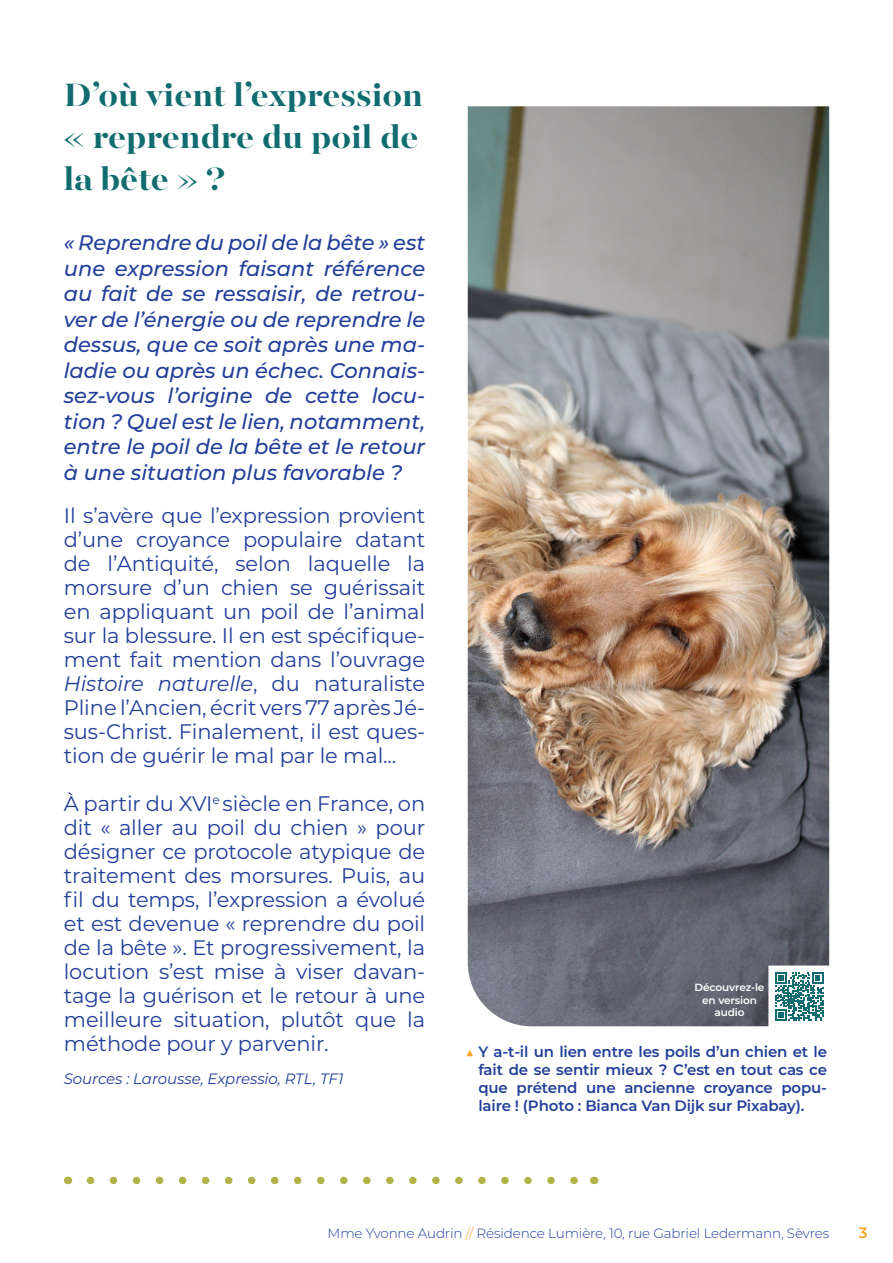
<style>
.page{position:relative;width:893px;height:1263px;background:#fff}
.page>*{position:absolute;margin:0;border:0;box-sizing:border-box;transform-origin:0 0}
.t1{font:700 36px/42px "Majesti Banner";color:#106c70}
.t2{font:21px/24px "Montserrat";letter-spacing:-.005em;color:#223f99;text-align:justify}
.t3{font:italic 500 21px/25.5px "Montserrat";color:#223f99;text-align:justify}
.t4{font:600 15px/18px "Montserrat";letter-spacing:-.01em;color:#223f99;text-align:justify}
.t5{font:italic 15px "Montserrat";letter-spacing:-.005em;color:#223f99}
.t6{font:600 15px "Montserrat";color:#f9a628}
.t7{font:300 13.5px "Montserrat";letter-spacing:-.01em;color:#223f99}
.t8{font:600 10.5px/12.6px "Montserrat";letter-spacing:-.01em;color:#fff;text-align:center}
.s1{font-style:italic}
.s2{color:#f9a628}
</style>
<div class="page">
<img style="left:468px;top:106px;width:361px;height:920px">
<svg style="left:775px;top:972px;width:48px;height:48px"></svg>
<div style="left:768px;top:965px;width:62px;height:62px;border:6px solid #fff"></div>
<svg style="left:90px;top:1177px;width:488px;height:7px"></svg>
<p class="t1" style="left:64px;top:77px;width:361px">D’où vient l’expression « reprendre du poil de la bête » ?</p>
<p class="t3" style="left:64px;top:229px;width:363px">« Reprendre du poil de la bête » est une expression faisant référence au fait de se ressaisir, de retrou&shy;ver de l’énergie ou de reprendre le dessus, que ce soit après une ma&shy;ladie ou après un échec. Connais&shy;sez-vous l’origine de cette locu&shy;tion ? Quel est le lien, notamment, entre le poil de la bête et le retour à une situation plus favorable ?</p>
<p class="t2" style="left:64px;top:503px;width:363px">Il s’avère que l’expression provient d’une croyance populaire datant de l’Antiquité, selon laquelle la morsure d’un chien se guérissait en appliquant un poil de l’animal sur la blessure. Il en est spécifique&shy;ment fait mention dans l’ouvrage <span class="s1">Histoire naturelle</span>, du naturaliste Pline l’Ancien, écrit vers 77 après Jé&shy;sus-Christ. Finalement, il est ques&shy;tion de guérir le mal par le mal...</p>
<p class="t2" style="left:64px;top:790px;width:363px">À partir du XVI<sup>e</sup> siècle en France, on dit « aller au poil du chien » pour désigner ce protocole atypique de traitement des morsures. Puis, au fil du temps, l’expression a évolué et est devenue « reprendre du poil de la bête ». Et progressivement, la locution s’est mise à viser davan&shy;tage la guérison et le retour à une meilleure situation, plutôt que la méthode pour y parvenir.</p>
<p class="t5" style="left:64px;top:1068px;width:281px">Sources : Larousse, Expressio, RTL, TF1</p>
<p class="t8" style="left:695px;top:980px;width:71px">Découvrez-le en version audio</p>
<p class="t4" style="left:478px;top:1042px;width:350px;text-indent:-13px"><span class="s2">▲</span> Y a-t-il un lien entre les poils d’un chien et le fait de se sentir mieux ? C’est en tout cas ce que prétend une ancienne croyance popu&shy;laire ! (Photo : Bianca Van Dijk sur Pixabay).</p>
<p class="t7" style="left:328px;top:1224px;width:503px">Mme Yvonne Audrin <span class="s2">//</span> Résidence Lumière, 10, rue Gabriel Ledermann, Sèvres</p>
<p class="t6" style="left:859px;top:1222px;width:10px">3</p>
</div>
